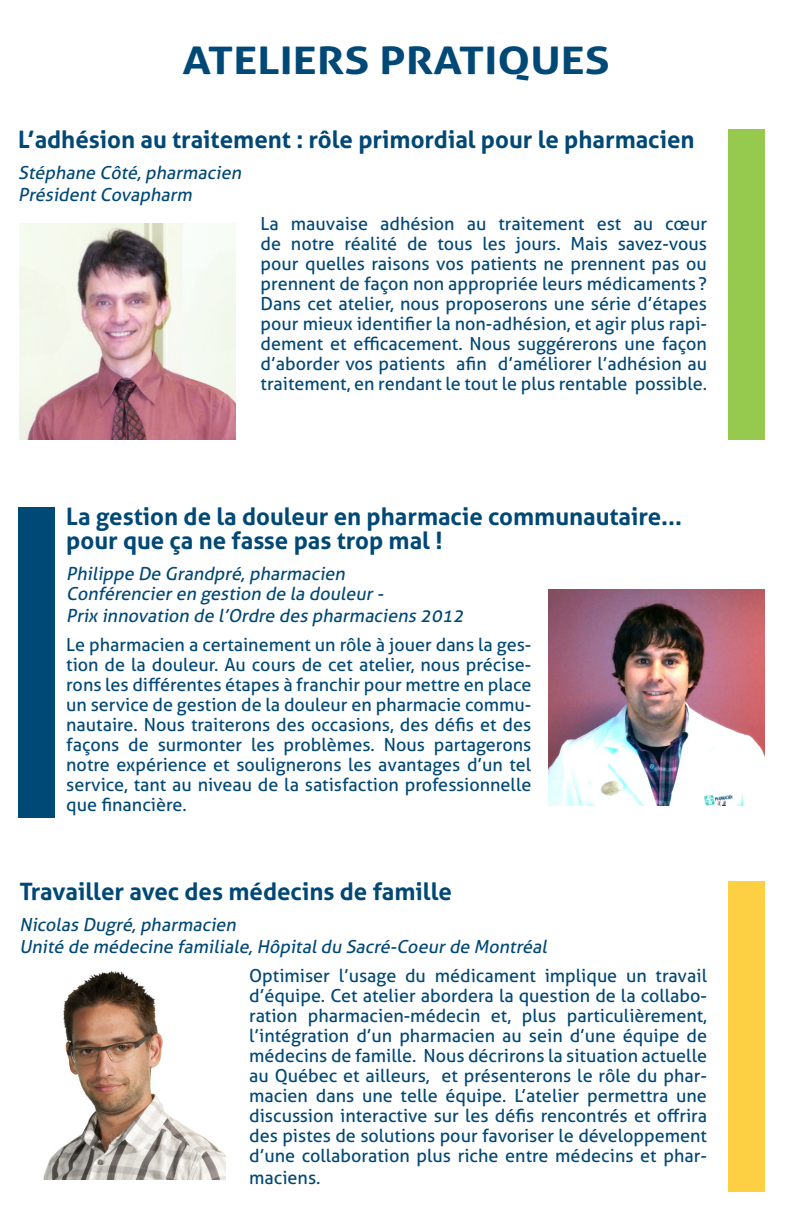
<style>
.page{position:relative;width:792px;height:1224px;background:#fff}
.page>*{position:absolute;margin:0;border:0;box-sizing:border-box;transform-origin:0 0}
.t1{font:700 38px "Aller";color:#004876;scale:1.19 1}
.t2{font:700 24px/24px "Aller";color:#004876}
.t3{font:18px/20px "Aller";color:#004876;text-align:justify}
.t4{font:italic 18px/22px "Aller";color:#004876}
</style>
<div class="page">
<img style="left:43px;top:970px;width:183px;height:210px">
<div style="left:728px;top:130px;width:37px;height:310px;background:#96ca4e"></div>
<div style="left:18px;top:508px;width:37px;height:310px;background:#004876"></div>
<div style="left:728px;top:881px;width:37px;height:310px;background:#fdcf42"></div>
<img style="left:19px;top:224px;width:216px;height:216px">
<img style="left:549px;top:589px;width:216px;height:216px">
<h1 class="t1" style="left:182px;top:37px;width:189px">Ateliers pra</h1>
<h1 class="t1" style="left:459px;top:37px;width:128px">tiques</h1>
<h2 class="t2" style="left:18px;top:127px;width:678px">L’adhésion au traitement : rôle primordial pour le pharmacien</h2>
<p class="t4" style="left:18px;top:161px;width:228px">Stéphane Côté,pharmacien<br>PrésidentCovapharm</p>
<p class="t3" style="left:261px;top:213px;width:448px">La mauvaise adhésion au traitement est au cœur de notre réalité de tous les jours. Mais savez-vous pour quelles raisons vos patients ne prennent pas ou prennent de façon non appropriée leurs médicame nts ?<br>Dans cet atelier, nous proposerons une série d’étapes pour mieux identifier la non-adhésion, et agir plus rapi&shy;dement et efficacement. Nous suggérerons une façon d’aborder vos patients afin d’améliorer l’adhésion au traitement, en rendant le tout le plus rentable possible.</p>
<h2 class="t2" style="left:66px;top:505px;width:617px">La gestion de la douleur en pharmacie communautaire... pour que ça ne fasse pas trop mal !</h2>
<p class="t4" style="left:66px;top:564px;width:322px;line-height:20px">Philippe De Grandpré,pharmacien<br>Conférencieren gestion de la douleur-</p>
<p class="t4" style="left:66px;top:605px;width:403px">Prix innovation de l’Ordre des pharmaciens 2012</p>
<p class="t3" style="left:66px;top:635px;width:467px">Le pharmacien a certainement un rôle à jouer dans la ges&shy;tion de la douleur. Au cours de cet atelier, nous précise&shy;rons les différentes étapes à franchir pour mettre en place un service de gestion de la douleur en pharmacie commu&shy;nautaire. Nous traiterons des occasions, des défis et des façons de surmonter les problèmes. Nous partagerons notre expérience et soulignerons les avantages d’un tel service, tant au niveau de la satisfaction professionnelle que financière.</p>
<h2 class="t2" style="left:19px;top:880px;width:434px">Travailler avec des médecins de famille</h2>
<p class="t4" style="left:19px;top:914px;width:533px">Nicolas Dugré,pharmacien<br>Unité de médecine familiale,Hôpitaldu Sacré-Coeurde Montréal</p>
<p class="t3" style="left:249px;top:966px;width:459px">Optimiser l’usage du médicament implique un travail d’équipe. Cet atelier abordera la question de la collabo&shy;ration pharmacien-médecin et, plus particulièrement, l’intégration d’un pharmacien au sein d’une équipe de médecins de famille. Nous décrirons la situation actuelle au Québec et ailleurs, et présenterons le rôle du phar&shy;macien dans une telle équipe. L’atelier permettra une discussion interactive sur les défis rencontrés et offrira des pistes de solutions pour favoriser le développement d’une collaboration plus riche entre médecins et phar-</p>
<p class="t3" style="left:249px;top:1168px;width:73px">maciens.</p>
</div>
